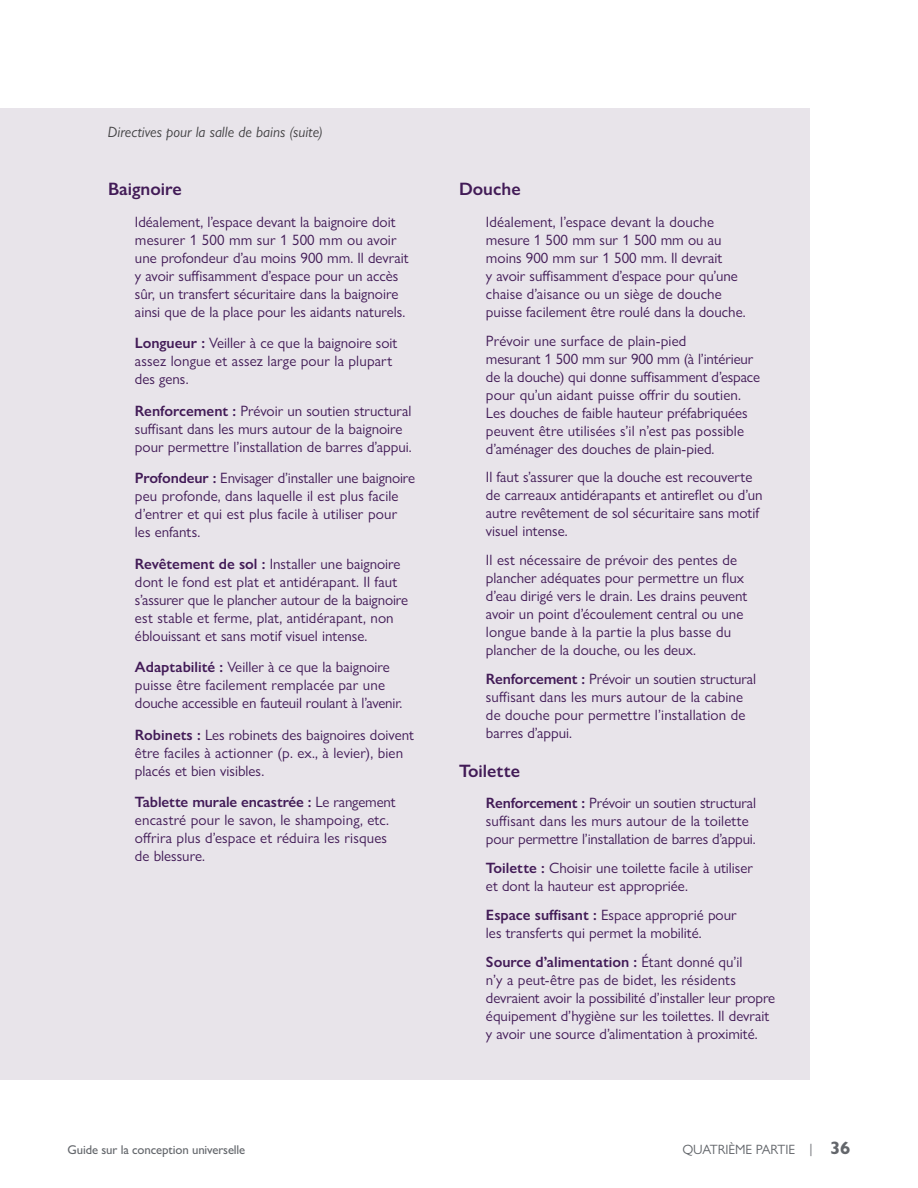
<style>
.page{position:relative;width:918px;height:1188px;background:#fff}
.page>*{position:absolute;margin:0;border:0;box-sizing:border-box;transform-origin:0 0}
.t1{font:600 18px "Gill Sans Nova";color:#421b57}
.P_Body_plum{font:15px/18px "Gill Sans Nova";color:#421b57}
.t2{font:italic 15px "Gill Sans Nova";color:#414042}
.t3{font:13.5px "Gill Sans Nova";letter-spacing:-.01em;color:#63666b}
.t4{font:500 12.75px "Gill Sans Nova";letter-spacing:-.01em;color:#63666b}
.s1{font-weight:600}
.s2{font-weight:700;font-size:18px}
</style>
<div class="page">
<div style="left:0;top:108px;width:810px;height:972px;background:#e8e4ea"></div>
<p class="t2" style="left:108px;top:123px;width:217px">Directives pour la salle de bains (suite)</p>
<h6 class="t1" style="left:108px;top:178px;width:75px">Baignoire</h6>
<p class="P_Body_plum" style="left:135px;top:213px;width:275px">Idéalement, l’espace devant la baignoire doit mesurer 1 500 mm sur 1 500 mm ou avoir une profondeur d’au moins 900 mm. Il devrait y avoir suffisamment d’espace pour un accès sûr, un transfert sécuritaire dans la baignoire ainsi que de la place pour les aidants naturels.</p>
<p class="P_Body_plum" style="left:135px;top:334px;width:264px"><span class="s1">Longueur :</span> Veiller à ce que la baignoire soit assez longue et assez large pour la plupart des gens.</p>
<p class="P_Body_plum" style="left:135px;top:402px;width:278px"><span class="s1">Renforcement :</span> Prévoir un soutien structural suffisant dans les murs autour de la baignoire pour permettre l’installation de barres d’appui.</p>
<p class="P_Body_plum" style="left:135px;top:469px;width:282px"><span class="s1">Profondeur :</span> Envisager d’installer une baignoire peu profonde, dans laquelle il est plus facile d’entrer et qui est plus facile à utiliser pour les enfants.</p>
<p class="P_Body_plum" style="left:135px;top:555px;width:275px"><span class="s1">Revêtement de sol :</span> Installer une baignoire dont le fond est plat et antidérapant. Il faut s’assurer que le plancher autour de la baignoire est stable et ferme, plat, antidérapant, non éblouissant et sans motif visuel intense.</p>
<p class="P_Body_plum" style="left:135px;top:658px;width:269px"><span class="s1">Adaptabilité :</span> Veiller à ce que la baignoire puisse être facilement remplacée par une douche accessible en fauteuil roulant à l’avenir.</p>
<p class="P_Body_plum" style="left:135px;top:726px;width:281px"><span class="s1">Robinets :</span> Les robinets des baignoires doivent être faciles à actionner (p. ex., à levier), bien placés et bien visibles.</p>
<p class="P_Body_plum" style="left:135px;top:793px;width:262px"><span class="s1">Tablette murale encastrée :</span> Le rangement encastré pour le savon, le shampoing, etc. offrira plus d’espace et réduira les risques de blessure.</p>
<h6 class="t1" style="left:459px;top:178px;width:63px">Douche</h6>
<p class="P_Body_plum" style="left:486px;top:213px;width:261px">Idéalement, l’espace devant la douche mesure 1 500 mm sur 1 500 mm ou au moins 900 mm sur 1 500 mm. Il devrait<br>y avoir suffisamment d’espace pour qu’une chaise d’aisance ou un siège de douche puisse facilement être roulé dans la douche.</p>
<p class="P_Body_plum" style="left:486px;top:331px;width:276px">Prévoir une surface de plain-pied<br>mesurant 1 500 mm sur 900 mm (à l’intérieur de la douche) qui donne suffisamment d’espace pour qu’un aidant puisse offrir du soutien.<br>Les douches de faible hauteur préfabriquées peuvent être utilisées s’il n’est pas possible d’aménager des douches de plain-pied.</p>
<p class="P_Body_plum" style="left:486px;top:468px;width:278px">Il faut s’assurer que la douche est recouverte de carreaux antidérapants et antireflet ou d’un autre revêtement de sol sécuritaire sans motif visuel intense.</p>
<p class="P_Body_plum" style="left:486px;top:551px;width:263px">Il est nécessaire de prévoir des pentes de plancher adéquates pour permettre un flux d’eau dirigé vers le drain. Les drains peuvent avoir un point d’écoulement central ou une longue bande à la partie la plus basse du plancher de la douche, ou les deux.</p>
<p class="P_Body_plum" style="left:486px;top:670px;width:272px"><span class="s1">Renforcement :</span> Prévoir un soutien structural suffisant dans les murs autour de la cabine de douche pour permettre l’installation de barres d’appui.</p>
<h6 class="t1" style="left:459px;top:759px;width:63px">Toilette</h6>
<p class="P_Body_plum" style="left:486px;top:794px;width:272px"><span class="s1">Renforcement :</span> Prévoir un soutien structural suffisant dans les murs autour de la toilette pour permettre l’installation de barres d’appui.</p>
<p class="P_Body_plum" style="left:486px;top:859px;width:269px"><span class="s1">Toilette :</span> Choisir une toilette facile à utiliser et dont la hauteur est appropriée.</p>
<p class="P_Body_plum" style="left:486px;top:905px;width:252px"><span class="s1">Espace suffisant :</span> Espace approprié pour les transferts qui permet la mobilité.</p>
<p class="P_Body_plum" style="left:486px;top:952px;width:291px"><span class="s1">Source d’alimentation :</span> Étant donné qu’il<br>n’y a peut-être pas de bidet, les résidents devraient avoir la possibilité d’installer leur propre équipement d’hygiène sur les toilettes. Il devrait y avoir une source d’alimentation à proximité.</p>
<p class="t4" style="left:68px;top:1142px;width:179px">Guide sur la conception universelle</p>
<p class="t3" style="left:682px;top:1141px;width:170px">QUATRIÈME PARTIE | <span class="s2">36</span></p>
</div>
